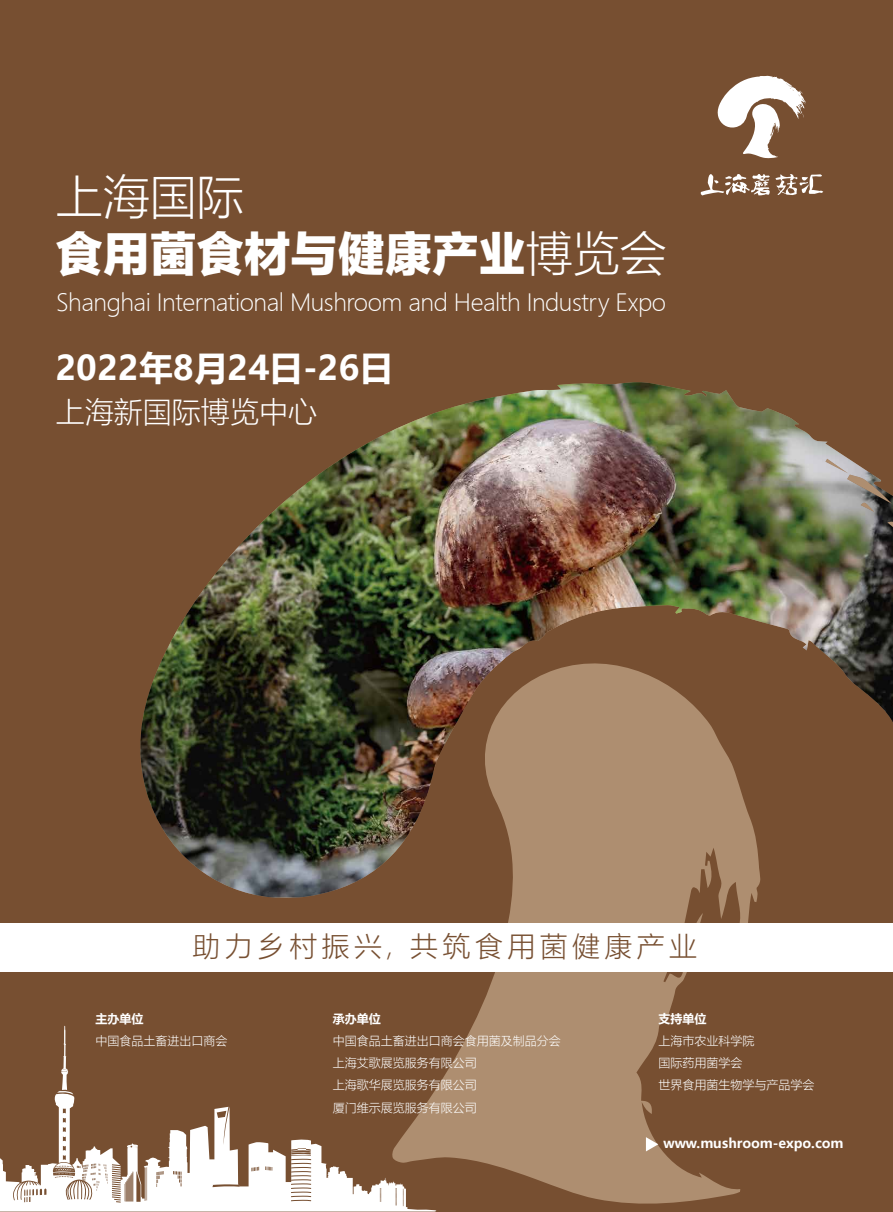
<style>
.page{position:relative;width:893px;height:1212px;background:#774f31}
.page>*{position:absolute;margin:0;border:0;box-sizing:border-box;transform-origin:0 0}
.t1{font:46.95px "FZLTHH SC GB1 4";color:#fff}
.t2{font:300 46.95px "Microsoft Ya Hei";color:#fff}
.t3{font:700 33.75px "Microsoft Ya Hei";color:#fff}
.t4{font:300 29.1px "Microsoft Ya Hei";color:#fff}
.t5{font:300 27.9px "Microsoft Ya Hei";letter-spacing:.16em;color:#774f31}
.t6{font:300 23.55px "Microsoft Ya Hei";letter-spacing:-.02em;color:#fff}
.t7{font:700 13.2px "Microsoft Ya Hei";color:#fff}
.t8{font:300 12px/22px "Microsoft Ya Hei";color:#fff}
.t9{font:700 12px "Microsoft Ya Hei";color:#fff}
.s1{font-family:"Microsoft Ya Hei";font-weight:300}
</style>
<div class="page">
<svg style="left:0;top:1106px;width:437px;height:105px"></svg>
<svg style="left:291px;top:1159px;width:1px;height:22px"></svg>
<svg style="left:54px;top:1025px;width:21px;height:151px"></svg>
<svg style="left:19px;top:1165px;width:21px;height:20px"></svg>
<svg style="left:120px;top:1165px;width:2px;height:16px"></svg>
<svg style="left:392px;top:897px;width:366px;height:306px;fill:#ae8e70"></svg>
<img style="left:140px;top:382px;width:753px;height:515px">
<svg style="left:717px;top:76px;width:89px;height:83px"></svg>
<svg style="left:701px;top:174px;width:122px;height:21px"></svg>
<div style="left:0;top:923px;width:893px;height:49px;background:#fff"></div>
<svg style="left:646px;top:1137px;width:12px;height:14px"></svg>
<h1 class="t2" style="left:56px;top:165px;width:190px">上海国际</h1>
<h1 class="t1" style="left:56px;top:217px;width:613px">䒎胔鮆䒎槂鲳濫嫑斃鳇<span class="s1">博览会</span></h1>
<h3 class="t6" style="left:56px;top:287px;width:611px">Shanghai International Mushroom and Health Industry Expo</h3>
<h2 class="t3" style="left:56px;top:344px;width:339px">2022年8月24日-26日</h2>
<h3 class="t4" style="left:56px;top:393px;width:263px">上海新国际博览中心</h3>
<h3 class="t5" style="left:192px;top:927px;width:506px">助力乡村振兴, 共筑食用菌健康产业</h3>
<p class="t9" style="left:95px;top:1010px;width:49px">主办单位</p>
<p class="t8" style="left:95px;top:1030px;width:133px">中国食品土畜进出口商会</p>
<p class="t9" style="left:333px;top:1010px;width:49px">承办单位</p>
<p class="t8" style="left:333px;top:1030px;width:229px">中国食品土畜进出口商会食用菌及制品分会上海艾歌展览服务有限公司<br>上海歌华展览服务有限公司<br>厦门维示展览服务有限公司</p>
<p class="t9" style="left:658px;top:1010px;width:49px">支持单位</p>
<p class="t8" style="left:658px;top:1030px;width:158px">上海市农业科学院<br>国际药用菌学会<br>世界食用菌生物学与产品学会</p>
<p class="t7" style="left:663px;top:1134px;width:182px">www.mushroom-expo.com</p>
</div>
